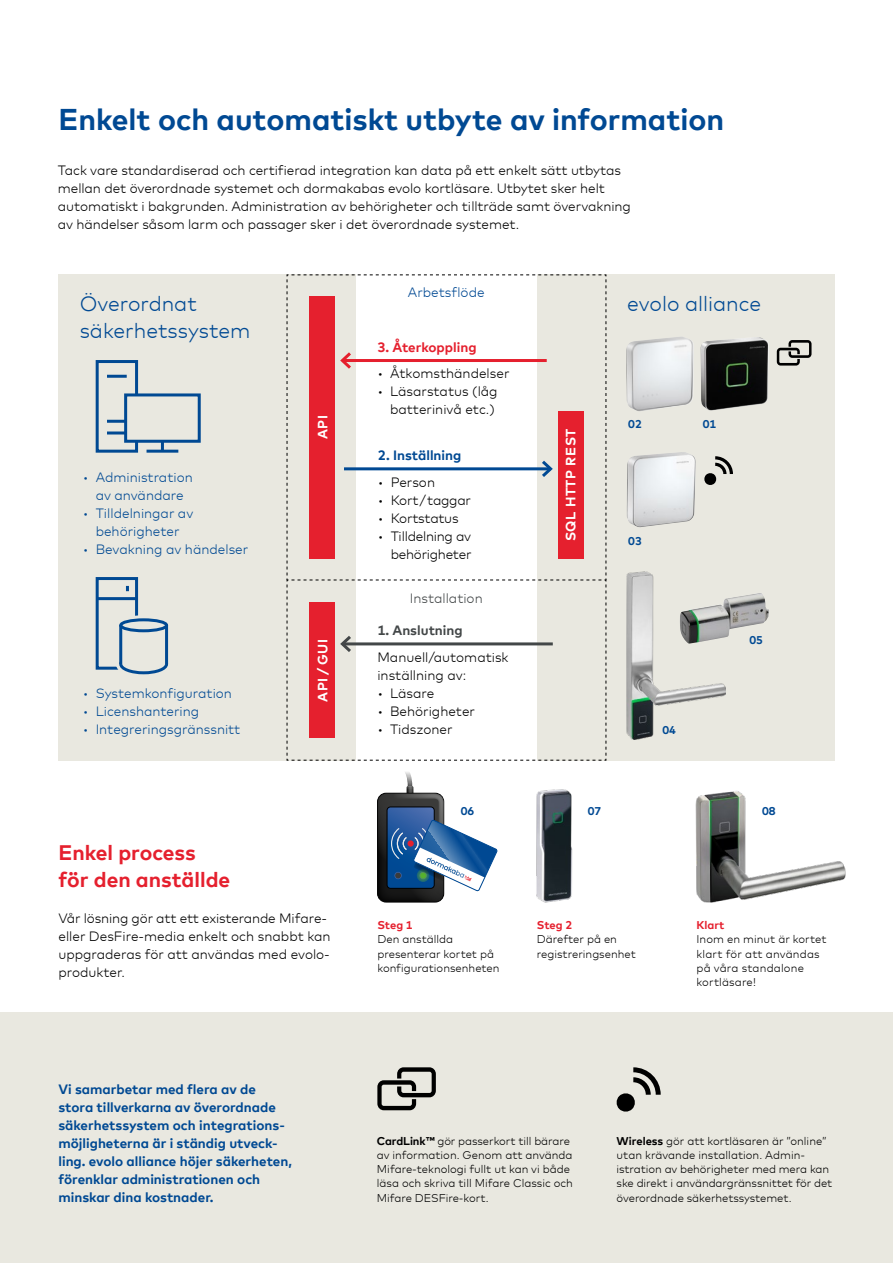
<style>
.page{position:relative;width:893px;height:1263px;background:#fff}
.page>*{position:absolute;margin:0;border:0;box-sizing:border-box;transform-origin:0 0}
.t1{font:700 30px "Mark Offc";color:#004993}
.t2{font:300 21px/27px "Mark Offc";color:#004993}
.t3{font:700 21px/27px "Mark Offc";color:#e5202e}
.t4{font:300 13.5px/18px "Mark Offc";letter-spacing:-.005em;color:#000}
.t5{font:700 13.5px/18px "Mark Offc";color:#004993}
.t6{font:300 13.5px/18px "Mark Offc";color:#004993;text-align:center}
.t7{font:700 13.5px "Mark Offc";letter-spacing:.04em;color:#fff}
.t8{font:700 13.5px "Mark Offc";color:#e5202e}
.t9{font:700 13.5px "Mark Offc";color:#434748}
.t10{font:300 13.5px "Mark Offc";color:#434748}
.t11{font:300 11.25px/14.2px "Mark Offc";color:#000}
.t12{font:700 11.25px "Mark Offc";color:#004993}
.t13{font:700 11.25px "Mark Offc";color:#e5202e}
.s1{font-weight:700}
</style>
<div class="page">
<div style="left:58px;top:274px;width:298px;height:486px;background:#e9e8e0"></div>
<div style="left:537px;top:274px;width:297px;height:486px;background:#e9e8e0"></div>
<div style="left:0;top:1012px;width:893px;height:251px;background:#e9e8e0"></div>
<svg style="left:287px;top:274px;width:320px;height:628px"></svg>
<svg style="left:286px;top:579px;width:321px;height:182px"></svg>
<hr style="left:107px;top:431px;width:20px;height:3px;background:#004993">
<hr style="left:107px;top:420px;width:20px;height:3px;background:#004993">
<hr style="left:107px;top:375px;width:20px;height:3px;background:#004993">
<div style="left:96px;top:360px;width:42px;height:93px;border:3px solid #004993"></div>
<hr style="left:161px;top:436px;width:3px;height:15px;background:#004993">
<hr style="left:147px;top:450px;width:31px;height:3px;background:#004993">
<div style="left:124px;top:393px;width:77px;height:50px;background:#e9e8e0;border:3px solid #004993"></div>
<hr style="left:97px;top:597px;width:40px;height:3px;background:#004993">
<div style="left:96px;top:577px;width:42px;height:93px;border:3px solid #004993"></div>
<svg style="left:126px;top:586px;width:3px;height:5px"></svg>
<div style="left:116px;top:651px;width:55px;height:26px;border:9px solid #e9e8e0;border-radius:50%"></div>
<svg style="left:116px;top:629px;width:55px;height:39px"></svg>
<div style="left:116px;top:615px;width:55px;height:20px;border:9px solid #e9e8e0;border-radius:50%"></div>
<svg style="left:121px;top:655px;width:46px;height:18px"></svg>
<div style="left:119px;top:654px;width:49px;height:20px;border:3px solid #004993;border-radius:50%"></div>
<div style="left:119px;top:625px;width:49px;height:40px;background:#e9e8e0;border:3px solid #004993"></div>
<svg style="left:121px;top:620px;width:46px;height:11px"></svg>
<div style="left:119px;top:618px;width:49px;height:14px;border:3px solid #004993;border-radius:50%"></div>
<img style="left:627px;top:571px;width:98px;height:168px">
<img style="left:695px;top:791px;width:151px;height:112px">
<img style="left:680px;top:593px;width:89px;height:50px">
<img style="left:536px;top:788px;width:37px;height:115px">
<svg style="left:777px;top:340px;width:34px;height:26px"></svg>
<svg style="left:377px;top:1067px;width:59px;height:43px"></svg>
<img style="left:626px;top:337px;width:67px;height:74px">
<img style="left:700px;top:337px;width:69px;height:74px">
<img style="left:627px;top:452px;width:69px;height:75px">
<svg style="left:704px;top:456px;width:29px;height:29px"></svg>
<svg style="left:616px;top:1067px;width:45px;height:45px"></svg>
<h1 class="t1" style="left:58px;top:100px;width:667px">Enkelt och automatiskt utbyte av information</h1>
<p class="t4" style="left:58px;top:162px;width:574px">Tack vare standardiserad och certifierad integration kan data på ett enkelt sätt utbytas mellan det överordnade systemet och dormakabas evolo kortläsare. Utbytet sker helt automatiskt i bakgrunden. Administration av behörigheter och tillträde samt övervakning av händelser såsom larm och passager sker i det överordnade systemet.</p>
<p class="t6" style="left:408px;top:283px;width:78px">Arbetsflöde</p>
<h2 class="t2" style="left:80px;top:289px;width:172px">Överordnat säkerhetssystem</h2>
<h2 class="t2" style="left:627px;top:289px;width:135px">evolo alliance</h2>
<p class="t8" style="left:377px;top:338px;width:101px">3. Återkoppling</p>
<p class="t4" style="left:377px;top:365px;width:134px">• Åtkomsthändelser</p>
<p class="t4" style="left:377px;top:383px;width:122px;text-align:right">• Läsarstatus (låg batterinivå etc.)</p>
<p class="t5" style="left:378px;top:446px;width:85px">2. Inställning</p>
<p class="t4" style="left:378px;top:473px;width:59px">• Person</p>
<p class="t4" style="left:378px;top:491px;width:95px">• Kort/taggar</p>
<p class="t4" style="left:378px;top:509px;width:82px">• Kortstatus</p>
<p class="t4" style="left:378px;top:527px;width:95px;text-align:right">• Tilldelning av behörigheter</p>
<p class="t7" style="left:314px;top:439px;width:25px;rotate:-90deg">API</p>
<p class="t12" style="left:628px;top:417px;width:15px">02</p>
<p class="t12" style="left:703px;top:417px;width:15px">01</p>
<p class="t7" style="left:562px;top:541px;width:114px;rotate:-90deg">SQL HTTP REST</p>
<p class="t6" style="left:83px;top:468px;width:111px">• Administration av -användare</p>
<p class="t6" style="left:83px;top:504px;width:112px">• Tilldelningar av behörigheter</p>
<p class="t6" style="left:83px;top:540px;width:167px">• Bevakning av händelser</p>
<p class="t12" style="left:628px;top:533px;width:15px">03</p>
<p class="t6" style="left:83px;top:684px;width:151px">• Systemkonfiguration</p>
<p class="t6" style="left:83px;top:702px;width:118px">• Licenshantering</p>
<p class="t6" style="left:83px;top:720px;width:159px">• Integreringsgränssnitt</p>
<p class="t7" style="left:314px;top:702px;width:64px;rotate:-90deg">API / GUI</p>
<h2 class="t3" style="left:58px;top:838px;width:173px">Enkel process för den anställde</h2>
<p class="t4" style="left:58px;top:909px;width:274px">Vår lösning gör att ett existerande Mifare&shy;eller DesFire-media enkelt och snabbt kan uppgraderas för att användas med evolo&shy;produkter.</p>
<p class="t5" style="left:58px;top:1079px;width:235px">Vi samarbetar med flera av de stora tillverkarna av överordnade säkerhetssystem och integrations&shy;möjligheterna är i ständig utveck&shy;ling. evolo alliance höjer säkerheten, förenklar administrationen och minskar dina kostnader.</p>
<p class="t10" style="left:410px;top:590px;width:75px">Installation</p>
<p class="t9" style="left:377px;top:622px;width:87px">1. Anslutning</p>
<p class="t4" style="left:377px;top:648px;width:133px">Manuell/automatisk inställning av:</p>
<p class="t4" style="left:377px;top:684px;width:59px">• Läsare</p>
<p class="t4" style="left:377px;top:702px;width:99px">• Behörigheter</p>
<p class="t4" style="left:377px;top:720px;width:77px">• Tidszoner</p>
<p class="t12" style="left:662px;top:722px;width:15px">04</p>
<p class="t12" style="left:749px;top:633px;width:15px">05</p>
<p class="t12" style="left:461px;top:804px;width:15px">06</p>
<p class="t12" style="left:588px;top:804px;width:15px">07</p>
<p class="t12" style="left:762px;top:804px;width:15px">08</p>
<p class="t13" style="left:377px;top:918px;width:37px">Steg 1</p>
<p class="t11" style="left:377px;top:932px;width:124px">Den anställda presenterar kortet på konfigurationsenheten</p>
<p class="t13" style="left:537px;top:918px;width:37px">Steg 2</p>
<p class="t11" style="left:537px;top:932px;width:101px">Därefter på en registreringsenhet</p>
<p class="t13" style="left:696px;top:918px;width:30px">Klart</p>
<p class="t11" style="left:696px;top:932px;width:131px">Inom en minut är kortet klart för att användas på våra standalone kortläsare!</p>
<p class="t11" style="left:377px;top:1133px;width:198px"><span class="s1">CardLink™</span> gör passerkort till bärare av information. Genom att använda Mifare-teknologi fullt ut kan vi både läsa och skriva till Mifare Classic och Mifare DESFire-kort.</p>
<p class="t11" style="left:617px;top:1133px;width:217px"><span class="s1">Wireless</span> gör att kortläsaren är ”online” utan krävande installation. Admin&shy;istration av behörigheter med mera kan ske direkt i användargränssnittet för det överordnade säkerhetssystemet.</p>
</div>
